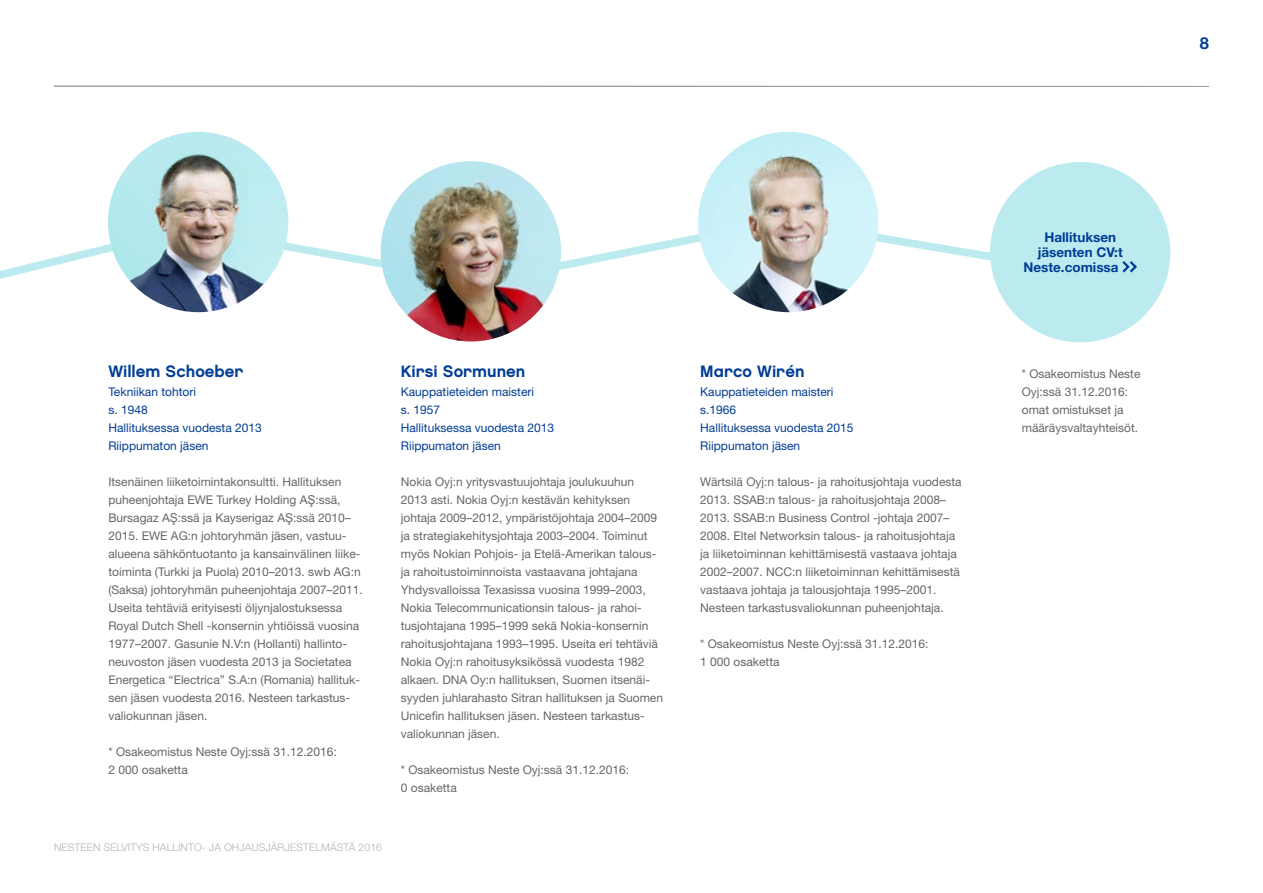
<style>
.page{position:relative;width:1263px;height:893px;background:#fff}
.page>*{position:absolute;margin:0;border:0;box-sizing:border-box;transform-origin:0 0}
.t1{font:16.5px "Chalet New York Nineteen Eighty";color:#003c96}
.t2{font:700 16.5px "Helvetica Neue LT Std";color:#003c96}
.t3{font:700 13.5px "Helvetica Neue LT Std";color:#003c96}
.t4{font:12px/18px "Helvetica Neue LT Std";color:#666}
.t5{font:12px/18px "Helvetica Neue LT Std";color:#003c96}
.t6{font:300 10.5px "Helvetica Neue LT Std";letter-spacing:.01em;color:#b3b3b3}
.s1{font-family:"Arial";font-size:12.15px}
</style>
<div class="page">
<div style="left:990px;top:162px;width:180px;height:180px;background:#bbebef;border-radius:50%"></div>
<hr style="left:54px;top:86px;width:1155px;height:1px;background:#9d9d9c">
<svg style="left:0;top:214px;width:1016px;height:101px"></svg>
<svg style="left:1122px;top:261px;width:15px;height:12px"></svg>
<img style="left:108px;top:132px;width:180px;height:180px;border-radius:90px">
<img style="left:381px;top:161px;width:180px;height:180px;border-radius:90px">
<img style="left:698px;top:132px;width:180px;height:180px;border-radius:90px">
<h1 class="t2" style="left:1200px;top:33px;width:11px">8</h1>
<p class="t3" style="left:1044px;top:229px;width:73px">Hallituksen</p>
<p class="t3" style="left:1038px;top:244px;width:87px">jäsenten CV:t</p>
<p class="t3" style="left:1023px;top:259px;width:97px">Neste.comissa</p>
<h1 class="t1" style="left:108px;top:361px;width:137px">Willem Schoeber</h1>
<h1 class="t1" style="left:401px;top:361px;width:126px">Kirsi Sormunen</h1>
<h1 class="t1" style="left:700px;top:361px;width:106px">Marco Wirén</h1>
<p class="t4" style="left:1022px;top:365px;width:120px">* Osakeomistus Neste<br>Oyj:ssä 31.12.2016: omat omistukset ja määräysvaltayhteisöt.</p>
<p class="t5" style="left:108px;top:383px;width:155px">Tekniikan tohtori<br>s. 1948<br>Hallituksessa vuodesta 2013<br>Riippumaton jäsen</p>
<p class="t4" style="left:108px;top:473px;width:256px">Itsenäinen liiketoimintakonsultti. Hallituksen puheenjohtaja EWE Turkey Holding A<span class="s1">Ş</span>:ssä, Bursagaz A<span class="s1">Ş</span>:ssä ja Kayserigaz A<span class="s1">Ş</span>:ssä 2010– 2015. EWE AG:n johtoryhmän jäsen, vastuu&shy;alueena sähköntuotanto ja kansainvälinen liike&shy;toiminta (Turkki ja Puola) 2010–2013. swb AG:n (Saksa) johtoryhmän puheenjohtaja 2007–2011.<br>Useita tehtäviä erityisesti öljynjalostuksessa Royal Dutch Shell -konsernin yhtiöissä vuosina 1977–2007. Gasunie N.V:n (Hollanti) hallinto&shy;neuvoston jäsen vuodesta 2013 ja Societatea Energetica “Electrica” S.A:n (Romania) hallituk&shy;sen jäsen vuodesta 2016. Nesteen tarkastus&shy;valiokunnan jäsen.</p>
<p class="t4" style="left:108px;top:743px;width:230px">* Osakeomistus Neste Oyj:ssä 31.12.2016:<br>2 000 osaketta</p>
<p class="t5" style="left:401px;top:383px;width:155px">Kauppatieteiden maisteri<br>s. 1957<br>Hallituksessa vuodesta 2013<br>Riippumaton jäsen</p>
<p class="t4" style="left:401px;top:473px;width:264px">Nokia Oyj:n yritysvastuujohtaja joulukuuhun 2013 asti. Nokia Oyj:n kestävän kehityksen johtaja 2009–2012, ympäristöjohtaja 2004–2009 ja strategiakehitysjohtaja 2003–2004. Toiminut myös Nokian Pohjois- ja Etelä-Amerikan talous&shy;ja rahoitustoiminnoista vastaavana johtajana Yhdysvalloissa Texasissa vuosina 1999–2003, Nokia Telecommunicationsin talous- ja rahoi&shy;tusjohtajana 1995–1999 sekä Nokia-konsernin rahoitusjohtajana 1993–1995. Useita eri tehtäviä Nokia Oyj:n rahoitusyksikössä vuodesta 1982 alkaen. DNA Oy:n hallituksen, Suomen itsenäi&shy;syyden juhlarahasto Sitran hallituksen ja Suomen Unicefin hallituksen jäsen. Nesteen tarkastus&shy;valiokunnan jäsen.</p>
<p class="t4" style="left:401px;top:761px;width:230px">* Osakeomistus Neste Oyj:ssä 31.12.2016:<br>0 osaketta</p>
<p class="t5" style="left:700px;top:383px;width:155px">Kauppatieteiden maisteri s.1966<br>Hallituksessa vuodesta 2015<br>Riippumaton jäsen</p>
<p class="t4" style="left:700px;top:473px;width:263px">Wärtsilä Oyj:n talous- ja rahoitusjohtaja vuodesta 2013. SSAB:n talous- ja rahoitusjohtaja 2008– 2013. SSAB:n Business Control -johtaja 2007– 2008. Eltel Networksin talous- ja rahoitusjohtaja ja liiketoiminnan kehittämisestä vastaava johtaja 2002–2007. NCC:n liiketoiminnan kehittämisestä vastaava johtaja ja talousjohtaja 1995–2001.<br>Nesteen tarkastusvaliokunnan puheenjohtaja.</p>
<p class="t4" style="left:700px;top:635px;width:230px">* Osakeomistus Neste Oyj:ssä 31.12.2016:<br>1 000 osaketta</p>
<p class="t6" style="left:54px;top:840px;width:330px">NESTEEN SELVITYS HALLINTO- JA OHJAUSJÄRJESTELMÄSTÄ 2016</p>
</div>
